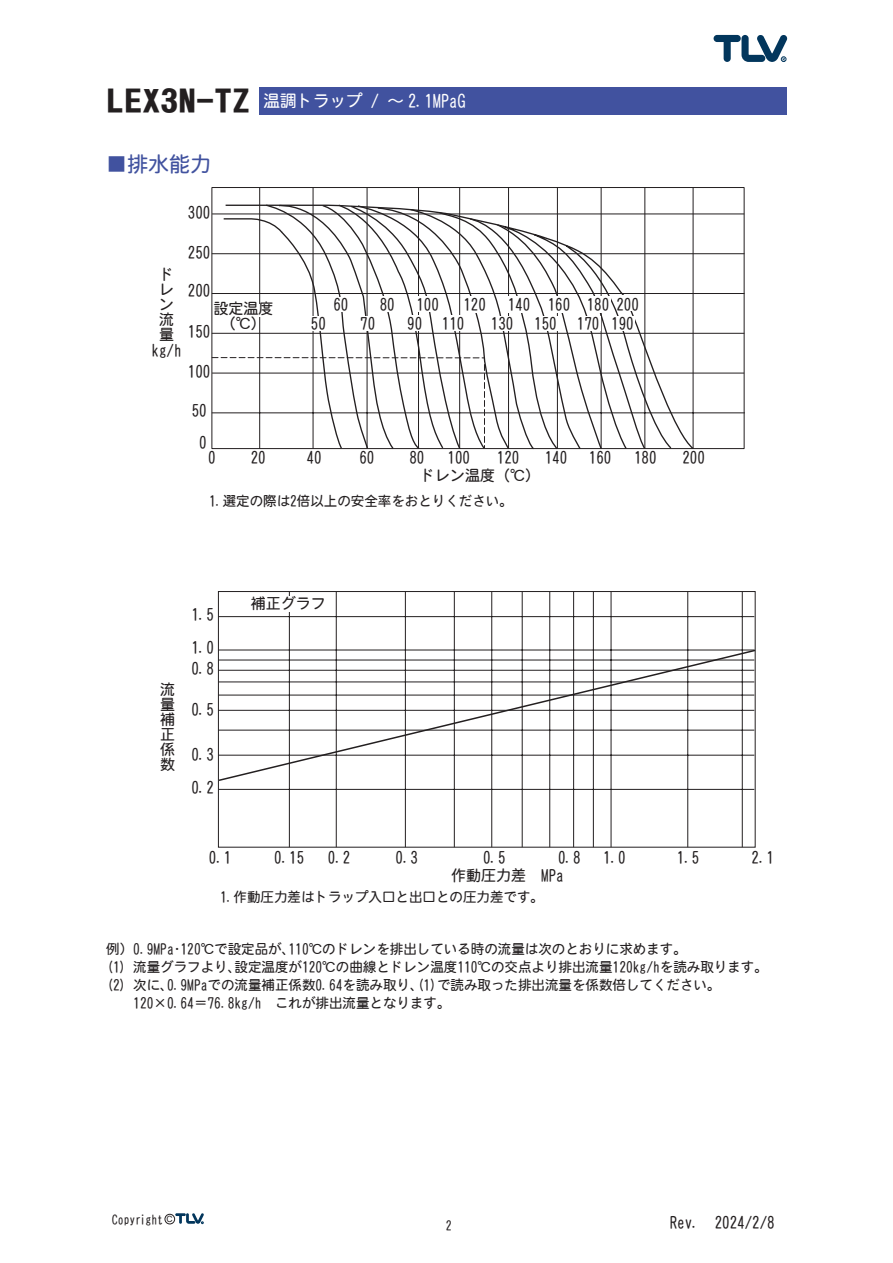
<style>
.page{position:relative;width:893px;height:1263px;background:#fff}
.page>*{position:absolute;margin:0;border:0;box-sizing:border-box;transform-origin:0 0}
.t1{font:30px "Rg Heisei KG W9 90 ms RKSJ H";color:#231f20;scale:1.2 1}
.t2{font:21px "Rg Heisei MG W4 90 ms RKSJ H";color:#41529f}
.t3{font:16.5px "Rg Heisei MG W4 90 ms RKSJ H";color:#fff}
.t4{font:15px/15px "Rg Heisei MG W4 90 ms RKSJ H";color:#231f20;text-align:center}
.t5{font:13.5px/18px "Rg Heisei MG W4 90 ms RKSJ H";color:#231f20}
.t6{font:12px "Rg Heisei MG W4 90 ms RKSJ H";color:#231f20}
.t7{font:11.7px "Rg Heisei MG W4 90 ms RKSJ H";color:#231f20}
.t8{font:8.55px "Arial";color:#231f20}
</style>
<div class="page">
<svg style="left:714px;top:34px;width:74px;height:28px"></svg>
<div style="left:165px;top:1214px;width:10px;height:10px;border:1px solid #231f20;border-radius:50%"></div>
<svg style="left:175px;top:1213px;width:29px;height:11px"></svg>
<div style="left:259px;top:87px;width:528px;height:28px;background:#41529f"></div>
<hr style="left:212px;top:214px;width:532px;height:1px;background:#231f20">
<hr style="left:212px;top:253px;width:532px;height:1px;background:#231f20">
<hr style="left:212px;top:293px;width:532px;height:1px;background:#231f20">
<hr style="left:212px;top:333px;width:532px;height:1px;background:#231f20">
<hr style="left:212px;top:373px;width:532px;height:1px;background:#231f20">
<hr style="left:212px;top:412px;width:532px;height:1px;background:#231f20">
<hr style="left:259px;top:188px;width:1px;height:260px;background:#231f20">
<hr style="left:693px;top:188px;width:1px;height:260px;background:#231f20">
<hr style="left:313px;top:188px;width:1px;height:260px;background:#231f20">
<hr style="left:367px;top:188px;width:1px;height:260px;background:#231f20">
<hr style="left:418px;top:188px;width:1px;height:260px;background:#231f20">
<hr style="left:459px;top:188px;width:1px;height:260px;background:#231f20">
<hr style="left:508px;top:188px;width:1px;height:260px;background:#231f20">
<hr style="left:557px;top:188px;width:1px;height:260px;background:#231f20">
<hr style="left:601px;top:188px;width:1px;height:260px;background:#231f20">
<hr style="left:644px;top:188px;width:1px;height:260px;background:#231f20">
<svg style="left:222px;top:204px;width:473px;height:246px"></svg>
<svg style="left:265px;top:201px;width:337px;height:249px"></svg>
<div style="left:310px;top:316px;width:16px;height:15px;background:#fff"></div>
<div style="left:407px;top:315px;width:15px;height:16px;background:#fff"></div>
<div style="left:360px;top:316px;width:15px;height:15px;background:#fff"></div>
<div style="left:332px;top:297px;width:16px;height:14px;background:#fff"></div>
<div style="left:379px;top:296px;width:15px;height:16px;background:#fff"></div>
<div style="left:416px;top:296px;width:23px;height:16px;background:#fff"></div>
<div style="left:463px;top:296px;width:23px;height:16px;background:#fff"></div>
<div style="left:534px;top:316px;width:26px;height:14px;background:#fff"></div>
<div style="left:578px;top:316px;width:23px;height:15px;background:#fff"></div>
<div style="left:617px;top:295px;width:26px;height:16px;background:#fff"></div>
<div style="left:613px;top:316px;width:22px;height:14px;background:#fff"></div>
<div style="left:548px;top:296px;width:24px;height:16px;background:#fff"></div>
<div style="left:506px;top:296px;width:26px;height:16px;background:#fff"></div>
<div style="left:443px;top:316px;width:22px;height:15px;background:#fff"></div>
<div style="left:491px;top:316px;width:24px;height:15px;background:#fff"></div>
<div style="left:587px;top:296px;width:24px;height:16px;background:#fff"></div>
<svg style="left:211px;top:357px;width:274px;height:92px"></svg>
<div style="left:256px;top:304px;width:6px;height:12px;background:#fff"></div>
<svg style="left:217px;top:648px;width:539px;height:134px"></svg>
<div style="left:218px;top:591px;width:537px;height:256px;border:1px solid #231f20"></div>
<hr style="left:289px;top:591px;width:1px;height:256px;background:#231f20">
<hr style="left:336px;top:591px;width:1px;height:256px;background:#231f20">
<hr style="left:405px;top:591px;width:1px;height:256px;background:#231f20">
<hr style="left:454px;top:591px;width:1px;height:256px;background:#231f20">
<hr style="left:491px;top:591px;width:1px;height:256px;background:#231f20">
<hr style="left:522px;top:591px;width:1px;height:256px;background:#231f20">
<hr style="left:549px;top:591px;width:1px;height:256px;background:#231f20">
<hr style="left:573px;top:591px;width:1px;height:256px;background:#231f20">
<hr style="left:593px;top:591px;width:1px;height:256px;background:#231f20">
<hr style="left:611px;top:591px;width:1px;height:256px;background:#231f20">
<hr style="left:687px;top:591px;width:1px;height:256px;background:#231f20">
<hr style="left:742px;top:591px;width:1px;height:256px;background:#231f20">
<hr style="left:218px;top:616px;width:536px;height:1px;background:#231f20">
<hr style="left:218px;top:650px;width:536px;height:1px;background:#231f20">
<hr style="left:218px;top:660px;width:536px;height:1px;background:#231f20">
<hr style="left:218px;top:670px;width:536px;height:1px;background:#231f20">
<hr style="left:218px;top:681px;width:536px;height:1px;background:#231f20">
<hr style="left:218px;top:695px;width:536px;height:1px;background:#231f20">
<hr style="left:218px;top:710px;width:536px;height:1px;background:#231f20">
<hr style="left:218px;top:730px;width:536px;height:1px;background:#231f20">
<hr style="left:219px;top:755px;width:535px;height:1px;background:#231f20">
<hr style="left:219px;top:789px;width:535px;height:1px;background:#231f20">
<div style="left:227px;top:596px;width:101px;height:16px;background:#fff"></div>
<h1 class="t1" style="left:106px;top:86px;width:121px">LEX3 -N TZ</h1>
<p class="t3" style="left:264px;top:93px;width:100px">温調トラップ</p>
<p class="t3" style="left:371px;top:93px;width:10px">/</p>
<p class="t3" style="left:387px;top:93px;width:80px">～ 2.1MPaG</p>
<h2 class="t2" style="left:106px;top:154px;width:107px">■排水能力</h2>
<p class="t4" style="left:152px;top:267px;width:31px">ド<br>レン流量kg h/</p>
<p class="t4" style="left:188px;top:205px;width:24px">300</p>
<p class="t4" style="left:188px;top:245px;width:24px">250</p>
<p class="t4" style="left:188px;top:283px;width:24px">200</p>
<p class="t4" style="left:188px;top:323px;width:24px">150</p>
<p class="t4" style="left:188px;top:364px;width:24px">100</p>
<p class="t4" style="left:192px;top:394px;width:16px;line-height:32.2px">50<br>0</p>
<p class="t4" style="left:213px;top:301px;width:61px">設定温度)°C(</p>
<p class="t4" style="left:311px;top:316px;width:16px">50</p>
<p class="t4" style="left:333px;top:296px;width:16px">60</p>
<p class="t4" style="left:380px;top:296px;width:16px">80</p>
<p class="t4" style="left:360px;top:316px;width:16px">70</p>
<p class="t4" style="left:416px;top:296px;width:24px">100</p>
<p class="t4" style="left:463px;top:296px;width:24px">120</p>
<p class="t4" style="left:508px;top:296px;width:24px">140</p>
<p class="t4" style="left:548px;top:296px;width:24px">160</p>
<p class="t4" style="left:587px;top:296px;width:24px">180</p>
<p class="t4" style="left:616px;top:296px;width:24px">200</p>
<p class="t4" style="left:407px;top:316px;width:16px">90</p>
<p class="t4" style="left:442px;top:316px;width:24px">110</p>
<p class="t4" style="left:491px;top:316px;width:24px">130</p>
<p class="t4" style="left:534px;top:316px;width:24px">150</p>
<p class="t4" style="left:577px;top:316px;width:24px">170</p>
<p class="t4" style="left:611px;top:316px;width:24px">190</p>
<p class="t4" style="left:208px;top:450px;width:9px">0</p>
<p class="t4" style="left:251px;top:450px;width:16px">20</p>
<p class="t4" style="left:307px;top:450px;width:16px">40</p>
<p class="t4" style="left:359px;top:450px;width:16px">60</p>
<p class="t4" style="left:409px;top:450px;width:16px">80</p>
<p class="t4" style="left:448px;top:450px;width:24px">100</p>
<p class="t4" style="left:497px;top:450px;width:24px">120</p>
<p class="t4" style="left:545px;top:450px;width:24px">140</p>
<p class="t4" style="left:589px;top:450px;width:24px">160</p>
<p class="t4" style="left:634px;top:450px;width:24px">180</p>
<p class="t4" style="left:682px;top:450px;width:24px">200</p>
<p class="t4" style="left:420px;top:468px;width:121px">ドレン温度)°C(</p>
<p class="t5" style="left:209px;top:492px;width:305px">1.選定の際は2倍以上の安全率をおとりください。</p>
<p class="t4" style="left:160px;top:682px;width:16px;text-align:justify">流量補正係数</p>
<p class="t4" style="left:191px;top:606px;width:24px">1.5</p>
<p class="t4" style="left:191px;top:637px;width:24px;line-height:21px;text-align:left">1.0<br>0.8</p>
<p class="t4" style="left:191px;top:702px;width:24px">0.5</p>
<p class="t4" style="left:191px;top:746px;width:24px">0.3</p>
<p class="t4" style="left:191px;top:780px;width:24px">0.2</p>
<p class="t4" style="left:251px;top:595px;width:76px">補正グラフ</p>
<p class="t4" style="left:209px;top:850px;width:24px">0.1</p>
<p class="t4" style="left:274px;top:850px;width:31px">0.15</p>
<p class="t4" style="left:328px;top:850px;width:24px">0.2</p>
<p class="t4" style="left:395px;top:850px;width:24px">0.3</p>
<p class="t4" style="left:483px;top:850px;width:24px">0.5</p>
<p class="t4" style="left:558px;top:850px;width:24px">0.8</p>
<p class="t4" style="left:451px;top:867px;width:114px">作動圧力差　MPa</p>
<p class="t4" style="left:603px;top:850px;width:24px">1.0</p>
<p class="t4" style="left:677px;top:850px;width:24px">1.5</p>
<p class="t4" style="left:752px;top:850px;width:24px">2.1</p>
<p class="t5" style="left:220px;top:888px;width:325px">1.作動圧力差はトラップ入口と出口との圧力差です。</p>
<p class="t5" style="left:289px;top:940px;width:400px">110℃のドレンを排出している時の流量は次のとおりに求めます。</p>
<p class="t5" style="left:235px;top:940px;width:535px;text-indent:-128px">例）0.9MPa･120℃で設定品が、<br>設定温度が120℃の曲線とドレン温度110℃の交点より排出流量120kg/hを読み取ります。</p>
<p class="t5" style="left:133px;top:958px;width:109px">流量グラフより、</p>
<p class="t5" style="left:106px;top:958px;width:22px">1( )</p>
<p class="t5" style="left:167px;top:976px;width:555px">0.9MPaでの流量補正係数0.64を読み取り、( )1 で読み取った排出流量を係数倍してください。</p>
<p class="t5" style="left:106px;top:976px;width:346px">2( )<br>　　120×0.64＝76.8kg 　h / これが排出流量となります。</p>
<p class="t5" style="left:133px;top:976px;width:42px">次に、</p>
<p class="t7" style="left:112px;top:1213px;width:53px">Copyright</p>
<p class="t8" style="left:167px;top:1213px;width:8px">C</p>
<p class="t6" style="left:446px;top:1219px;width:7px">2</p>
<p class="t4" style="left:670px;top:1215px;width:31px">Rev.</p>
<p class="t4" style="left:715px;top:1215px;width:61px">2024/2/8</p>
</div>
